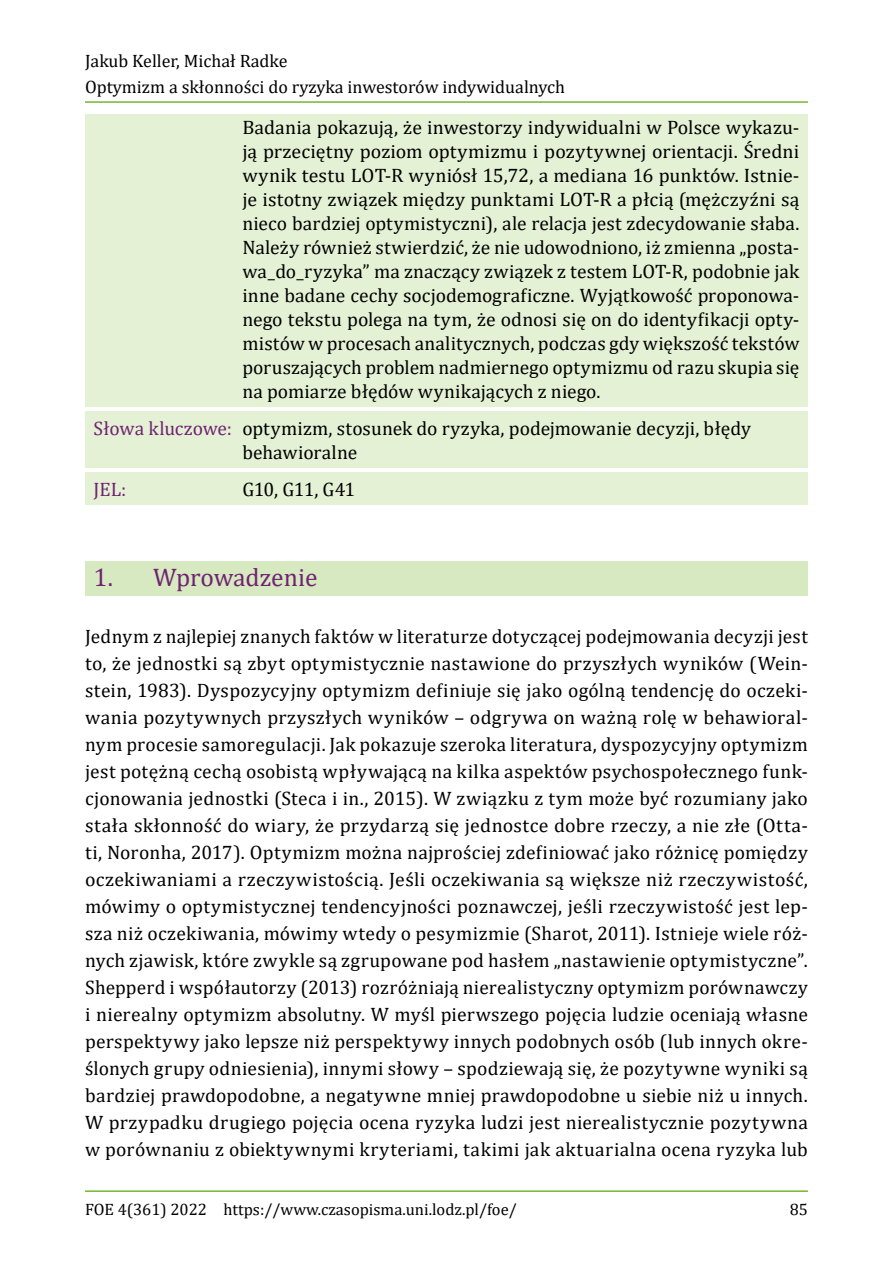
<style>
.page{position:relative;width:893px;height:1263px;background:#fff}
.page>*{position:absolute;margin:0;border:0;box-sizing:border-box;transform-origin:0 0}
.H_1{font:25.5px "Cambria";color:#702371}
.txt_1{font:19.5px/27px "Cambria";letter-spacing:.025em;color:#000;text-align:justify}
.abstrakt_txt_2{font:19.5px/24px "Cambria";color:#000;text-align:justify}
.Keywords{font:19.5px/24px "Cambria";color:#000}
.Keywords-2{font:19.5px "Cambria";letter-spacing:-.035em;color:#000}
.Keywords-3{font:19.5px "Cambria";color:#702371}
.t1{font:18px/25.8px "Cambria";color:#000}
.t2{font:16.5px "Cambria";color:#000}
.s1{color:#702371}
</style>
<div class="page">
<hr style="left:85px;top:101px;width:723px;height:2px;background:#76b72d">
<hr style="left:85px;top:1190px;width:723px;height:2px;background:#76b72d">
<div style="left:85px;top:114px;width:723px;height:293px;background:#e4f1d5"></div>
<div style="left:85px;top:411px;width:723px;height:57px;background:#e4f1d5"></div>
<div style="left:85px;top:472px;width:723px;height:32px;background:#e4f1d5"></div>
<div style="left:85px;top:562px;width:723px;height:34px;background:#d6e9c0"></div>
<p class="t1" style="left:85px;top:48px;width:482px">Jakub Keller, Michał Radke<br>Optymizm a skłonności do ryzyka inwestorów indywidualnych</p>
<p class="abstrakt_txt_2" style="left:242px;top:116px;width:559px">Badania pokazują, że inwestorzy indywidualni w Polsce wykazu&shy;ją przeciętny poziom optymizmu i pozytywnej orientacji. Średni wynik testu LOT‑R wyniósł 15,72, a mediana 16 punktów. Istnie&shy;je istotny związek między punktami LOT‑R a płcią (mężczyźni są nieco bardziej optymistyczni), ale relacja jest zdecydowanie słaba.<br>Należy również stwierdzić, że nie udowodniono, iż zmienna „posta&shy;wa_do_ryzyka” ma znaczący związek z testem LOT‑R, podobnie jak inne badane cechy socjodemograficzne. Wyjątkowość proponowa&shy;nego tekstu polega na tym, że odnosi się on do identyfikacji opty&shy;mistów w procesach analitycznych, podczas gdy większość tekstów poruszających problem nadmiernego optymizmu od razu skupia się na pomiarze błędów wynikających z niego.</p>
<p class="Keywords" style="left:242px;top:416px;width:510px;text-indent:-149px"><span class="s1">Słowa kluczowe:</span> optymizm, stosunek do ryzyka, podejmowanie decyzji, błędy behawioralne</p>
<p class="Keywords-3" style="left:94px;top:478px;width:34px">JEL:</p>
<p class="Keywords-2" style="left:242px;top:478px;width:115px">G10, G11, G41</p>
<h2 class="H_1" style="left:94px;top:562px;width:225px">1. Wprowadzenie</h2>
<p class="txt_1" style="left:85px;top:623px;width:724px">Jednym z najlepiej znanych faktów w literaturze dotyczącej podejmowania decyzji jest to, że jednostki są zbyt optymistycznie nastawione do przyszłych wyników (Wein&shy;stein, 1983). Dyspozycyjny optymizm definiuje się jako ogólną tendencję do oczeki&shy;wania pozytywnych przyszłych wyników – odgrywa on ważną rolę w behawioral&shy;nym procesie samoregulacji. Jak pokazuje szeroka literatura, dyspozycyjny optymizm jest potężną cechą osobistą wpływającą na kilka aspektów psychospołecznego funk&shy;cjonowania jednostki (Steca i in., 2015). W związku z tym może być rozumiany jako stała skłonność do wiary, że przydarzą się jednostce dobre rzeczy, a nie złe (Otta&shy;ti, Noronha, 2017). Optymizm można najprościej zdefiniować jako różnicę pomiędzy oczekiwaniami a rzeczywistością. Jeśli oczekiwania są większe niż rzeczywistość, mówimy o optymistycznej tendencyjności poznawczej, jeśli rzeczywistość jest lep&shy;sza niż oczekiwania, mówimy wtedy o pesymizmie (Sharot, 2011). Istnieje wiele róż&shy;nych zjawisk, które zwykle są zgrupowane pod hasłem „nastawienie optymistyczne”.<br>Shepperd i współautorzy (2013) rozróżniają nierealistyczny optymizm porównawczy i nierealny optymizm absolutny. W myśl pierwszego pojęcia ludzie oceniają własne perspektywy jako lepsze niż perspektywy innych podobnych osób (lub innych okre&shy;ślonych grupy odniesienia), innymi słowy – spodziewają się, że pozytywne wyniki są bardziej prawdopodobne, a negatywne mniej prawdopodobne u siebie niż u innych.<br>W przypadku drugiego pojęcia ocena ryzyka ludzi jest nierealistycznie pozytywna w porównaniu z obiektywnymi kryteriami, takimi jak aktuarialna ocena ryzyka lub</p>
<p class="t2" style="left:85px;top:1199px;width:433px">FOE 4(361) 2022 https://www.czasopisma.uni.lodz.pl/foe/</p>
<p class="t2" style="left:790px;top:1199px;width:20px">85</p>
</div>
